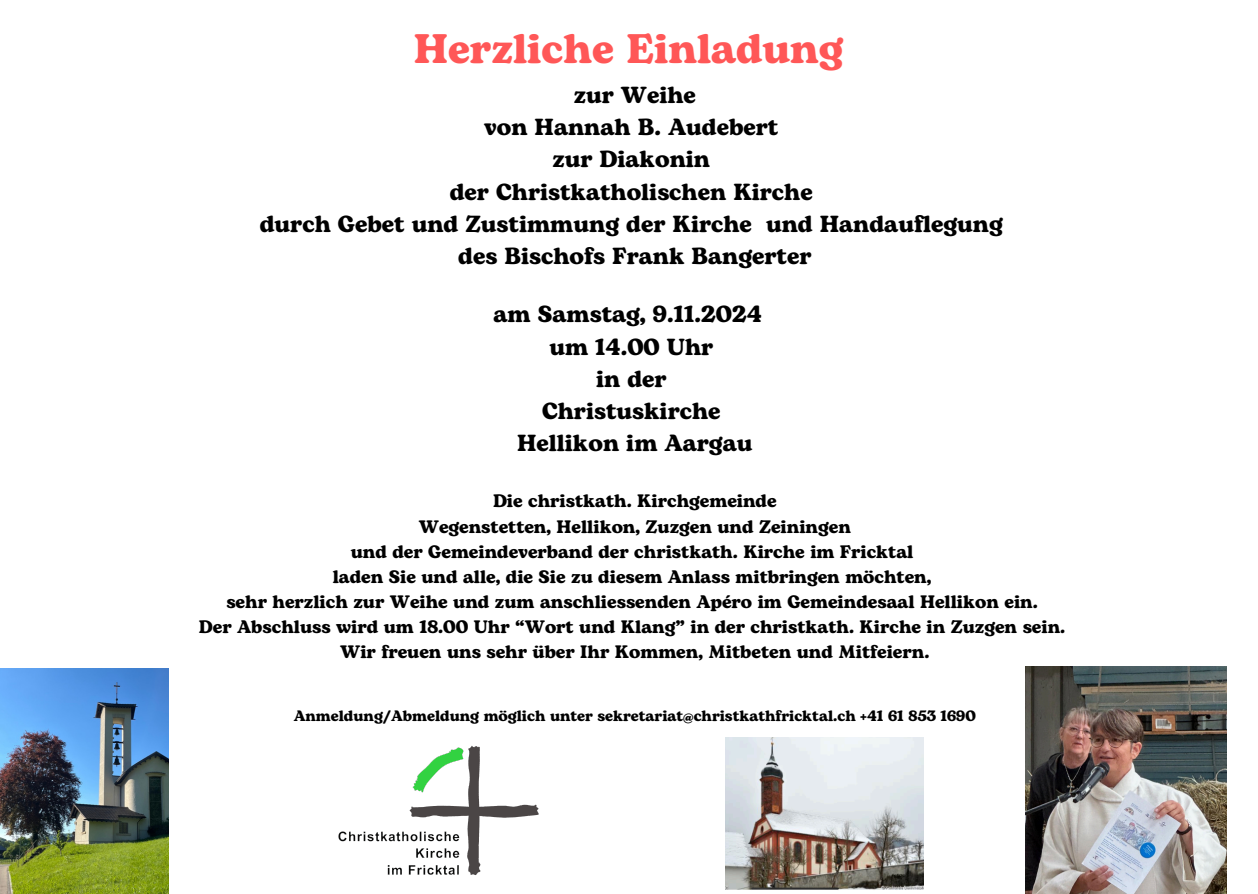
<style>
.page{position:relative;width:1258px;height:894px;background:#fff}
.page>*{position:absolute;margin:0;border:0;box-sizing:border-box;transform-origin:0 0}
.t1{font:700 41.1px "Bogart";color:#ff5757}
.t2{font:700 23.1px/32.1px "Bogart";color:#000;text-align:center}
.t3{font:700 18px/25.2px "Bogart";color:#000;text-align:center}
.t4{font:700 15px "Bogart";color:#000}
</style>
<div class="page">
<img style="left:338px;top:746px;width:201px;height:129px">
<img style="left:0;top:668px;width:169px;height:224px">
<img style="left:1026px;top:666px;width:200px;height:227px">
<img style="left:725px;top:737px;width:198px;height:153px">
<h2 class="t1" style="left:414px;top:19px;width:431px">Herzliche Einladung</h2>
<h2 class="t2" style="left:260px;top:80px;width:744px">zur Weihe<br>von Hannah B. Audebert<br>zur Diakonin<br>der Christkatholischen Kirche<br>durch Gebet und Zustimmung der Kirche und Handauflegung des Bischofs Frank Bangerter</h2>
<p class="t2" style="left:493px;top:299px;width:270px">am Samstag, 9.11.2024</p>
<p class="t2" style="left:549px;top:331px;width:165px">um 14.00 Uhr</p>
<p class="t2" style="left:596px;top:364px;width:72px">in der</p>
<p class="t2" style="left:542px;top:396px;width:180px">Christuskirche</p>
<p class="t2" style="left:517px;top:428px;width:237px">Hellikon im Aargau</p>
<p class="t3" style="left:199px;top:489px;width:868px">Die christkath. Kirchgemeinde<br>Wegenstetten, Hellikon, Zuzgen und Zeiningen<br>und der Gemeindeverband der christkath. Kirche im Fricktal<br>laden Sie und alle, die Sie zu diesem Anlass mitbringen möchten,<br>sehr herzlich zur Weihe und zum anschliessenden Apéro im Gemeindesaal Hellikon ein.<br>Der Abschluss wird um 18.00 Uhr “Wort und Klang” in der christkath. Kirche in Zuzgen sein.</p>
<p class="t3" style="left:340px;top:640px;width:591px">Wir freuen uns sehr über Ihr Kommen, Mitbeten und Mitfeiern.</p>
<p class="t4" style="left:294px;top:705px;width:683px">Anmeldung/Abmeldung möglich unter sekretariat@christkathfricktal.ch +41 61 853 1690</p>
</div>
